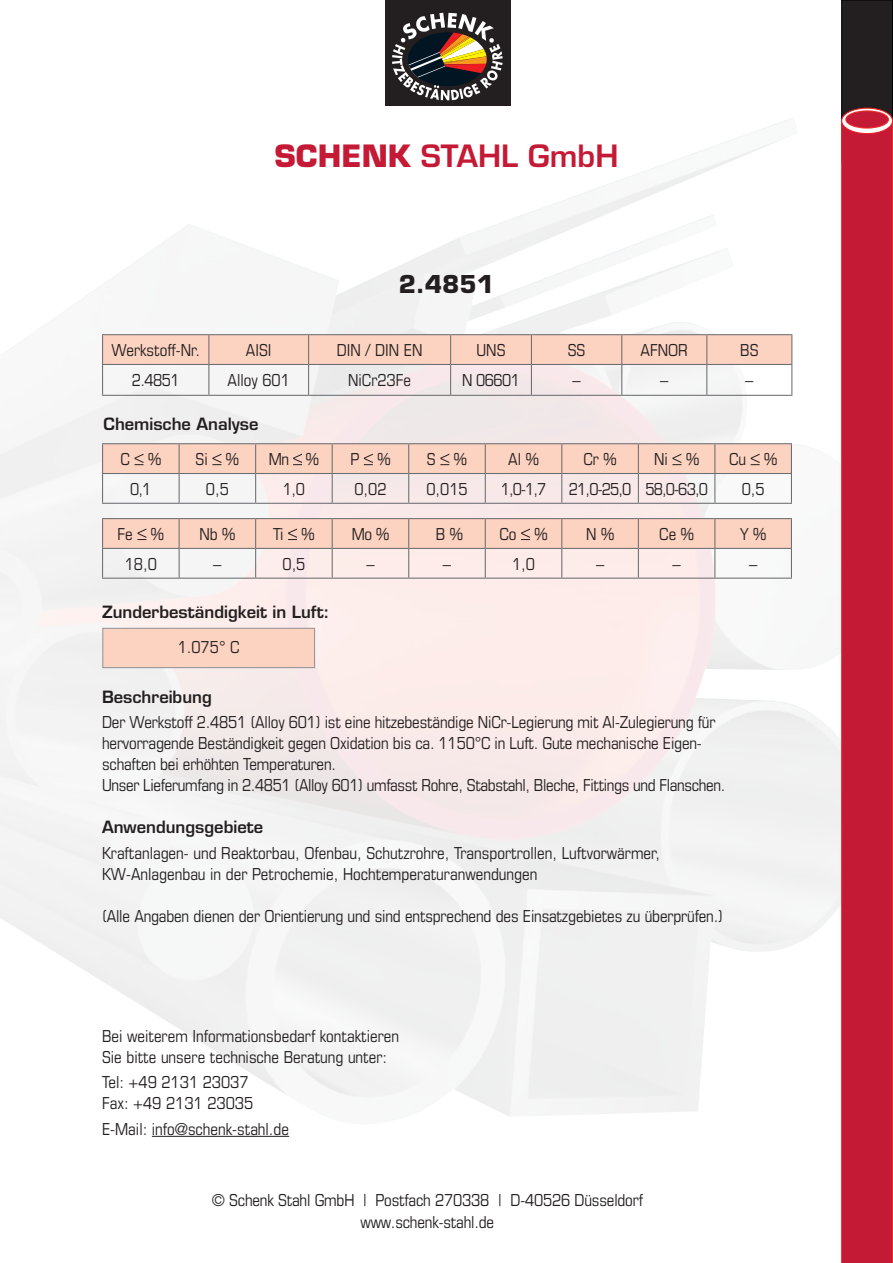
<style>
.page{position:relative;width:893px;height:1263px;background:#fff}
.page>*{position:absolute;margin:0;border:0;box-sizing:border-box;transform-origin:0 0}
.t1{font:600 30px "Eurostile";color:#c51a35}
.t2{font:700 24px "Eurostile";color:#231f20}
.t3{font:condensed 16.5px/21px "Eurostile";letter-spacing:-.01em;color:#231f20}
.t4{font:600 16.5px "Eurostile";color:#231f20}
.s1{font-weight:700}
</style>
<div class="page">
<hr style="left:152px;top:1136px;width:137px;height:1px;background:#231f20">
<div style="left:385px;top:0;width:125px;height:106px;background:#231f20"></div>
<svg style="left:392px;top:13px;width:111px;height:87px"></svg>
<div style="left:842px;top:0;width:51px;height:162px;background:#231f20"></div>
<div style="left:841px;top:0;width:52px;height:163px;border:1px solid #000"></div>
<div style="left:841px;top:124px;width:52px;height:1139px;background:#c51a35"></div>
<svg style="left:842px;top:108px;width:51px;height:26px"></svg>
<div style="left:841px;top:108px;width:52px;height:26px;border:1px solid #ee1d23;border-radius:50%"></div>
<div style="left:846px;top:111px;width:42px;height:17px;background:#c51a35;border-radius:50%"></div>
<div style="left:845px;top:110px;width:44px;height:19px;border:1px solid #eb292a;border-radius:50%"></div>
<div style="left:103px;top:628px;width:212px;height:40px;background:#fcd2c0"></div>
<div style="left:102px;top:628px;width:213px;height:40px;border:1px solid #939598"></div>
<hr style="left:102px;top:443px;width:77px;height:1px;background:#6c6d70">
<hr style="left:179px;top:443px;width:77px;height:1px;background:#6c6d70">
<hr style="left:256px;top:443px;width:76px;height:1px;background:#6c6d70">
<hr style="left:332px;top:443px;width:77px;height:1px;background:#6c6d70">
<hr style="left:409px;top:443px;width:76px;height:1px;background:#6c6d70">
<hr style="left:485px;top:443px;width:77px;height:1px;background:#6c6d70">
<hr style="left:562px;top:443px;width:76px;height:1px;background:#6c6d70">
<hr style="left:638px;top:443px;width:77px;height:1px;background:#6c6d70">
<hr style="left:715px;top:443px;width:77px;height:1px;background:#6c6d70">
<hr style="left:102px;top:503px;width:77px;height:1px;background:#6c6d70">
<hr style="left:179px;top:503px;width:77px;height:1px;background:#6c6d70">
<hr style="left:256px;top:503px;width:76px;height:1px;background:#6c6d70">
<hr style="left:332px;top:503px;width:77px;height:1px;background:#6c6d70">
<hr style="left:409px;top:503px;width:76px;height:1px;background:#6c6d70">
<hr style="left:485px;top:503px;width:77px;height:1px;background:#6c6d70">
<hr style="left:562px;top:503px;width:76px;height:1px;background:#6c6d70">
<hr style="left:638px;top:503px;width:77px;height:1px;background:#6c6d70">
<hr style="left:715px;top:503px;width:77px;height:1px;background:#6c6d70">
<svg style="left:102px;top:444px;width:690px;height:59px"></svg>
<hr style="left:102px;top:518px;width:77px;height:1px;background:#6c6d70">
<hr style="left:179px;top:518px;width:77px;height:1px;background:#6c6d70">
<hr style="left:256px;top:518px;width:76px;height:1px;background:#6c6d70">
<hr style="left:332px;top:518px;width:77px;height:1px;background:#6c6d70">
<hr style="left:409px;top:518px;width:76px;height:1px;background:#6c6d70">
<hr style="left:485px;top:518px;width:77px;height:1px;background:#6c6d70">
<hr style="left:562px;top:518px;width:76px;height:1px;background:#6c6d70">
<hr style="left:638px;top:518px;width:77px;height:1px;background:#6c6d70">
<hr style="left:715px;top:518px;width:77px;height:1px;background:#6c6d70">
<hr style="left:102px;top:578px;width:77px;height:1px;background:#6c6d70">
<hr style="left:179px;top:578px;width:77px;height:1px;background:#6c6d70">
<hr style="left:256px;top:578px;width:76px;height:1px;background:#6c6d70">
<hr style="left:332px;top:578px;width:77px;height:1px;background:#6c6d70">
<hr style="left:409px;top:578px;width:76px;height:1px;background:#6c6d70">
<hr style="left:485px;top:578px;width:77px;height:1px;background:#6c6d70">
<hr style="left:562px;top:578px;width:76px;height:1px;background:#6c6d70">
<hr style="left:638px;top:578px;width:77px;height:1px;background:#6c6d70">
<hr style="left:715px;top:578px;width:77px;height:1px;background:#6c6d70">
<svg style="left:102px;top:519px;width:690px;height:59px"></svg>
<hr style="left:102px;top:334px;width:107px;height:1px;background:#6c6d70">
<hr style="left:209px;top:334px;width:100px;height:1px;background:#6c6d70">
<hr style="left:309px;top:334px;width:142px;height:1px;background:#6c6d70">
<hr style="left:451px;top:334px;width:80px;height:1px;background:#6c6d70">
<hr style="left:531px;top:334px;width:91px;height:1px;background:#6c6d70">
<hr style="left:622px;top:334px;width:85px;height:1px;background:#6c6d70">
<hr style="left:707px;top:334px;width:85px;height:1px;background:#6c6d70">
<svg style="left:102px;top:335px;width:690px;height:29px;background:#f8cfbe"></svg>
<hr style="left:102px;top:364px;width:107px;height:1px;background:#6c6d70">
<hr style="left:102px;top:365px;width:1px;height:30px;background:#6c6d70">
<hr style="left:209px;top:364px;width:100px;height:1px;background:#6c6d70">
<hr style="left:208px;top:365px;width:1px;height:30px;background:#6c6d70">
<hr style="left:309px;top:364px;width:142px;height:1px;background:#6c6d70">
<hr style="left:308px;top:365px;width:1px;height:30px;background:#6c6d70">
<hr style="left:451px;top:364px;width:80px;height:1px;background:#6c6d70">
<hr style="left:450px;top:365px;width:1px;height:30px;background:#6c6d70">
<hr style="left:531px;top:364px;width:91px;height:1px;background:#6c6d70">
<hr style="left:531px;top:365px;width:1px;height:30px;background:#6c6d70">
<hr style="left:622px;top:364px;width:85px;height:1px;background:#6c6d70">
<hr style="left:621px;top:365px;width:1px;height:30px;background:#6c6d70">
<hr style="left:707px;top:364px;width:85px;height:1px;background:#6c6d70">
<hr style="left:706px;top:365px;width:1px;height:30px;background:#6c6d70">
<hr style="left:791px;top:365px;width:1px;height:30px;background:#6c6d70">
<hr style="left:102px;top:395px;width:107px;height:1px;background:#6c6d70">
<hr style="left:209px;top:395px;width:100px;height:1px;background:#6c6d70">
<hr style="left:309px;top:395px;width:142px;height:1px;background:#6c6d70">
<hr style="left:451px;top:395px;width:80px;height:1px;background:#6c6d70">
<hr style="left:531px;top:395px;width:91px;height:1px;background:#6c6d70">
<hr style="left:622px;top:395px;width:85px;height:1px;background:#6c6d70">
<hr style="left:707px;top:395px;width:85px;height:1px;background:#6c6d70">
<h1 class="t1" style="left:274px;top:137px;width:345px"><span class="s1">SCHENK</span> STAHL GmbH</h1>
<h2 class="t2" style="left:399px;top:269px;width:97px">2.4851</h2>
<p class="t3" style="left:111px;top:339px;width:90px">Werkstoff-Nr.</p>
<p class="t3" style="left:246px;top:339px;width:27px">AISI</p>
<p class="t3" style="left:337px;top:339px;width:87px">DIN / DIN EN</p>
<p class="t3" style="left:476px;top:339px;width:31px">UNS</p>
<p class="t3" style="left:568px;top:339px;width:19px">SS</p>
<p class="t3" style="left:641px;top:339px;width:49px">AFNOR</p>
<p class="t3" style="left:740px;top:339px;width:20px">BS</p>
<p class="t3" style="left:132px;top:370px;width:49px">2.4851</p>
<p class="t3" style="left:228px;top:370px;width:64px">Alloy 601</p>
<p class="t3" style="left:348px;top:370px;width:64px">NiCr23Fe</p>
<p class="t3" style="left:462px;top:370px;width:59px">N 06601</p>
<p class="t3" style="left:572px;top:370px;width:10px">–</p>
<p class="t3" style="left:660px;top:370px;width:10px">–</p>
<p class="t3" style="left:745px;top:370px;width:10px">–</p>
<p class="t4" style="left:104px;top:414px;width:157px">Chemische Analyse</p>
<p class="t3" style="left:120px;top:448px;width:42px">C %</p>
<p class="t3" style="left:196px;top:448px;width:45px">Si %</p>
<p class="t3" style="left:269px;top:448px;width:52px">Mn %</p>
<p class="t3" style="left:350px;top:448px;width:42px">P %</p>
<p class="t3" style="left:427px;top:448px;width:42px">S %</p>
<p class="t3" style="left:508px;top:448px;width:32px">Al %</p>
<p class="t3" style="left:583px;top:448px;width:35px">Cr %</p>
<p class="t3" style="left:654px;top:448px;width:47px">Ni %</p>
<p class="t3" style="left:729px;top:448px;width:50px">Cu %</p>
<p class="t3" style="left:130px;top:478px;width:23px">0,1</p>
<p class="t3" style="left:206px;top:478px;width:24px">0,5</p>
<p class="t3" style="left:283px;top:478px;width:24px">1,0</p>
<p class="t3" style="left:354px;top:478px;width:34px">0,02</p>
<p class="t3" style="left:426px;top:478px;width:43px">0,015</p>
<p class="t3" style="left:501px;top:478px;width:47px">1,0-1,7</p>
<p class="t3" style="left:569px;top:478px;width:141px">21,0-25,0 58,0-63,0</p>
<p class="t3" style="left:742px;top:478px;width:24px">0,5</p>
<p class="t3" style="left:118px;top:523px;width:48px">Fe %</p>
<p class="t3" style="left:199px;top:523px;width:38px">Nb %</p>
<p class="t3" style="left:273px;top:523px;width:43px">Ti %</p>
<p class="t3" style="left:352px;top:523px;width:39px">Mo %</p>
<p class="t3" style="left:436px;top:523px;width:29px">B %</p>
<p class="t3" style="left:499px;top:523px;width:50px">Co %</p>
<p class="t3" style="left:586px;top:523px;width:30px">N %</p>
<p class="t3" style="left:659px;top:523px;width:36px">Ce %</p>
<p class="t3" style="left:740px;top:523px;width:28px">Y %</p>
<p class="t3" style="left:125px;top:553px;width:34px">18,0</p>
<p class="t3" style="left:213px;top:553px;width:10px">–</p>
<p class="t3" style="left:282px;top:553px;width:24px">0,5</p>
<p class="t3" style="left:366px;top:553px;width:10px">–</p>
<p class="t3" style="left:443px;top:553px;width:10px">–</p>
<p class="t3" style="left:512px;top:553px;width:24px">1,0</p>
<p class="t3" style="left:596px;top:553px;width:10px">–</p>
<p class="t3" style="left:673px;top:553px;width:10px">–</p>
<p class="t3" style="left:749px;top:553px;width:10px">–</p>
<p class="t4" style="left:102px;top:602px;width:229px">Zunderbeständigkeit in Luft:</p>
<p class="t3" style="left:178px;top:636px;width:63px">1.075° C</p>
<p class="t4" style="left:102px;top:686px;width:111px">Beschreibung</p>
<p class="t3" style="left:102px;top:711px;width:625px">Der Werkstoff 2.4851 (Alloy 601) ist eine hitzebeständige NiCr-Legierung mit Al-Zulegierung für hervorragende Beständigkeit gegen Oxidation bis ca. 1150°C in Luft. Gute mechanische Eigen&shy;schaften bei erhöhten Temperaturen.<br>Unser Lieferumfang in 2.4851 (Alloy 601) umfasst Rohre, Stabstahl, Bleche, Fittings und Flanschen.</p>
<p class="t4" style="left:102px;top:817px;width:163px">Anwendungsgebiete</p>
<p class="t3" style="left:102px;top:842px;width:559px">Kraftanlagen- und Reaktorbau, Ofenbau, Schutzrohre, Transportrollen, Luftvorwärmer,<br>KW-Anlagenbau in der Petrochemie, Hochtemperaturanwendungen</p>
<p class="t3" style="left:102px;top:905px;width:622px">(Alle Angaben dienen der Orientierung und sind entsprechend des Einsatzgebietes zu überprüfen.)</p>
<p class="t3" style="left:102px;top:1025px;width:298px">Bei weiterem Informationsbedarf kontaktieren<br>Sie bitte unsere technische Beratung unter:</p>
<p class="t3" style="left:102px;top:1072px;width:153px">Tel: +49 2131 23037<br>Fax: +49 2131 23035</p>
<p class="t3" style="left:102px;top:1118px;width:189px">E-Mail: info@schenk-stahl.de</p>
<p class="t3" style="left:212px;top:1188px;width:433px;line-height:22.5px;text-align:center">© Schenk Stahl GmbH | Postfach 270338 | D-40526 Düsseldorf www.schenk-stahl.de</p>
</div>
